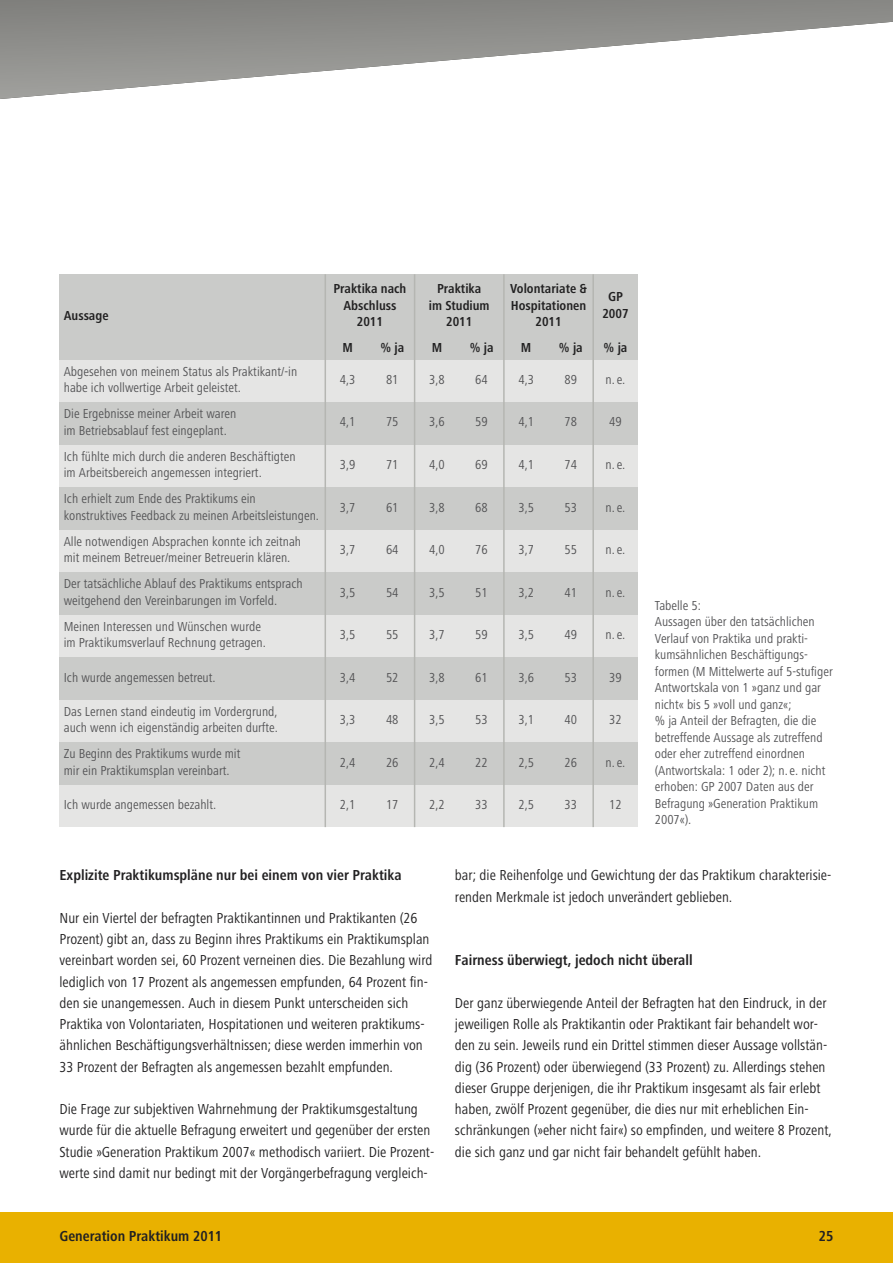
<style>
.page{position:relative;width:893px;height:1263px;background:#fff}
.page>*{position:absolute;margin:0;border:0;box-sizing:border-box;transform-origin:0 0}
.t1{font:condensed 15px/21.3px "Frutiger Next LT";color:#222122}
.t2{font:700 condensed 15px "Frutiger Next LT";color:#222122}
.t3{font:condensed 13.5px/16.5px "Frutiger Next LT";color:#545456}
.t4{font:700 condensed 13.5px/16.5px "Frutiger Next LT";color:#222122;text-align:center}
</style>
<div class="page">
<div style="left:0;top:1212px;width:893px;height:51px;background:#e9b100"></div>
<svg style="left:0;top:0;width:893px;height:99px"></svg>
<div style="left:60px;top:296px;width:578px;height:531px;background:#e5e5e4"></div>
<div style="left:60px;top:274px;width:578px;height:85px;background:#cacbc9"></div>
<div style="left:60px;top:402px;width:578px;height:42px;background:#cacbc9"></div>
<div style="left:60px;top:487px;width:578px;height:42px;background:#cacbc9"></div>
<div style="left:60px;top:657px;width:578px;height:42px;background:#cacbc9"></div>
<div style="left:60px;top:572px;width:578px;height:42px;background:#cacbc9"></div>
<div style="left:60px;top:742px;width:578px;height:42px;background:#cacbc9"></div>
<hr style="left:325px;top:274px;width:1px;height:553px;background:#b5b6b2">
<hr style="left:414px;top:274px;width:1px;height:553px;background:#b5b6b2">
<hr style="left:503px;top:274px;width:2px;height:553px;background:#b5b6b2">
<hr style="left:592px;top:274px;width:2px;height:553px;background:#b5b6b2">
<p class="t4" style="left:64px;top:309px;width:46px">Aussage</p>
<p class="t3" style="left:64px;top:364px;width:235px">Abgesehen von meinem Status als Praktikant/-in habe ich vollwertige Arbeit geleistet.</p>
<p class="t3" style="left:64px;top:407px;width:174px">Die Ergebnisse meiner Arbeit waren im Betriebsablauf fest eingeplant.</p>
<p class="t3" style="left:64px;top:449px;width:233px">Ich fühlte mich durch die anderen Beschäftigten im Arbeitsbereich angemessen integriert.</p>
<p class="t3" style="left:64px;top:492px;width:257px">Ich erhielt zum Ende des Praktikums ein konstruktives Feedback zu meinen Arbeitsleistungen.</p>
<p class="t3" style="left:64px;top:534px;width:239px">Alle notwendigen Absprachen konnte ich zeitnah mit meinem Betreuer/meiner Betreuerin klären.</p>
<p class="t3" style="left:64px;top:577px;width:240px">Der tatsächliche Ablauf des Praktikums entsprach weitgehend den Vereinbarungen im Vorfeld.</p>
<p class="t3" style="left:64px;top:619px;width:204px">Meinen Interessen und Wünschen wurde im Praktikumsverlauf Rechnung getragen.</p>
<p class="t3" style="left:64px;top:670px;width:153px">Ich wurde angemessen betreut.</p>
<p class="t3" style="left:64px;top:705px;width:216px">Das Lernen stand eindeutig im Vordergrund, auch wenn ich eigenständig arbeiten durfte.</p>
<p class="t3" style="left:64px;top:747px;width:178px">Zu Beginn des Praktikums wurde mit mir ein Praktikumsplan vereinbart.</p>
<p class="t3" style="left:64px;top:798px;width:154px">Ich wurde angemessen bezahlt.</p>
<p class="t4" style="left:333px;top:282px;width:74px">Praktika nach<br>Abschluss<br>2011</p>
<p class="t4" style="left:429px;top:282px;width:62px">Praktika<br>im Studium<br>2011</p>
<p class="t4" style="left:510px;top:282px;width:78px">Volontariate &amp;<br>Hospitationen<br>2011</p>
<p class="t4" style="left:602px;top:290px;width:28px">GP<br>2007</p>
<p class="t4" style="left:342px;top:341px;width:12px">M</p>
<p class="t4" style="left:380px;top:341px;width:25px">% ja</p>
<p class="t4" style="left:432px;top:341px;width:12px">M</p>
<p class="t4" style="left:470px;top:341px;width:25px">% ja</p>
<p class="t4" style="left:521px;top:341px;width:12px">M</p>
<p class="t4" style="left:559px;top:341px;width:25px">% ja</p>
<p class="t4" style="left:604px;top:341px;width:25px">% ja</p>
<p class="t3" style="left:340px;top:373px;width:17px">4,3</p>
<p class="t3" style="left:386px;top:373px;width:14px">81</p>
<p class="t3" style="left:429px;top:373px;width:17px">3,8</p>
<p class="t3" style="left:475px;top:373px;width:14px">64</p>
<p class="t3" style="left:518px;top:373px;width:17px">4,3</p>
<p class="t3" style="left:565px;top:373px;width:14px">89</p>
<p class="t3" style="left:606px;top:373px;width:21px">n. e.</p>
<p class="t3" style="left:340px;top:415px;width:17px">4,1</p>
<p class="t3" style="left:386px;top:415px;width:14px">75</p>
<p class="t3" style="left:429px;top:415px;width:17px">3,6</p>
<p class="t3" style="left:475px;top:415px;width:14px">59</p>
<p class="t3" style="left:518px;top:415px;width:17px">4,1</p>
<p class="t3" style="left:565px;top:415px;width:14px">78</p>
<p class="t3" style="left:609px;top:415px;width:14px">49</p>
<p class="t3" style="left:340px;top:458px;width:17px">3,9</p>
<p class="t3" style="left:386px;top:458px;width:14px">71</p>
<p class="t3" style="left:429px;top:458px;width:17px">4,0</p>
<p class="t3" style="left:475px;top:458px;width:14px">69</p>
<p class="t3" style="left:518px;top:458px;width:17px">4,1</p>
<p class="t3" style="left:565px;top:458px;width:14px">74</p>
<p class="t3" style="left:606px;top:458px;width:21px">n. e.</p>
<p class="t3" style="left:340px;top:500px;width:17px">3,7</p>
<p class="t3" style="left:386px;top:500px;width:14px">61</p>
<p class="t3" style="left:429px;top:500px;width:17px">3,8</p>
<p class="t3" style="left:475px;top:500px;width:14px">68</p>
<p class="t3" style="left:518px;top:500px;width:17px">3,5</p>
<p class="t3" style="left:565px;top:500px;width:14px">53</p>
<p class="t3" style="left:606px;top:500px;width:21px">n. e.</p>
<p class="t3" style="left:340px;top:543px;width:17px">3,7</p>
<p class="t3" style="left:386px;top:543px;width:14px">64</p>
<p class="t3" style="left:429px;top:543px;width:17px">4,0</p>
<p class="t3" style="left:475px;top:543px;width:14px">76</p>
<p class="t3" style="left:518px;top:543px;width:17px">3,7</p>
<p class="t3" style="left:565px;top:543px;width:14px">55</p>
<p class="t3" style="left:606px;top:543px;width:21px">n. e.</p>
<p class="t3" style="left:340px;top:585px;width:17px">3,5</p>
<p class="t3" style="left:386px;top:585px;width:14px">54</p>
<p class="t3" style="left:429px;top:585px;width:17px">3,5</p>
<p class="t3" style="left:475px;top:585px;width:14px">51</p>
<p class="t3" style="left:518px;top:585px;width:17px">3,2</p>
<p class="t3" style="left:565px;top:585px;width:14px">41</p>
<p class="t3" style="left:606px;top:585px;width:21px">n. e.</p>
<p class="t3" style="left:340px;top:628px;width:17px">3,5</p>
<p class="t3" style="left:386px;top:628px;width:14px">55</p>
<p class="t3" style="left:429px;top:628px;width:17px">3,7</p>
<p class="t3" style="left:475px;top:628px;width:14px">59</p>
<p class="t3" style="left:518px;top:628px;width:17px">3,5</p>
<p class="t3" style="left:565px;top:628px;width:14px">49</p>
<p class="t3" style="left:606px;top:628px;width:21px">n. e.</p>
<p class="t3" style="left:340px;top:670px;width:17px">3,4</p>
<p class="t3" style="left:386px;top:670px;width:14px">52</p>
<p class="t3" style="left:429px;top:670px;width:17px">3,8</p>
<p class="t3" style="left:475px;top:670px;width:14px">61</p>
<p class="t3" style="left:518px;top:670px;width:17px">3,6</p>
<p class="t3" style="left:565px;top:670px;width:14px">53</p>
<p class="t3" style="left:609px;top:670px;width:14px">39</p>
<p class="t3" style="left:340px;top:713px;width:17px">3,3</p>
<p class="t3" style="left:386px;top:713px;width:14px">48</p>
<p class="t3" style="left:429px;top:713px;width:17px">3,5</p>
<p class="t3" style="left:475px;top:713px;width:14px">53</p>
<p class="t3" style="left:518px;top:713px;width:17px">3,1</p>
<p class="t3" style="left:565px;top:713px;width:14px">40</p>
<p class="t3" style="left:609px;top:713px;width:14px">32</p>
<p class="t3" style="left:340px;top:755px;width:17px">2,4</p>
<p class="t3" style="left:386px;top:755px;width:14px">26</p>
<p class="t3" style="left:429px;top:755px;width:17px">2,4</p>
<p class="t3" style="left:475px;top:755px;width:14px">22</p>
<p class="t3" style="left:518px;top:755px;width:17px">2,5</p>
<p class="t3" style="left:565px;top:755px;width:14px">26</p>
<p class="t3" style="left:606px;top:755px;width:21px">n. e.</p>
<p class="t3" style="left:340px;top:798px;width:17px">2,1</p>
<p class="t3" style="left:386px;top:798px;width:14px">17</p>
<p class="t3" style="left:429px;top:798px;width:17px">2,2</p>
<p class="t3" style="left:475px;top:798px;width:14px">33</p>
<p class="t3" style="left:518px;top:798px;width:17px">2,5</p>
<p class="t3" style="left:565px;top:798px;width:14px">33</p>
<p class="t3" style="left:609px;top:798px;width:14px">12</p>
<p class="t3" style="left:655px;top:598px;width:179px">Tabelle 5:<br>Aussagen über den tatsächlichen<br>Verlauf von Praktika und prakti&shy;kumsähnlichen Beschäftigungs&shy;formen (M Mittelwerte auf 5-stufiger<br>Antwortskala von 1 »ganz und gar nicht« bis 5 »voll und ganz«;<br>% ja Anteil der Befragten, die die betreffende Aussage als zutreffend oder eher zutreffend einordnen (Antwortskala: 1 oder 2); n. e. nicht erhoben: GP 2007 Daten aus der<br>Befragung »Generation Praktikum<br>2007«).</p>
<p class="t2" style="left:60px;top:870px;width:344px">Explizite Praktikumspläne nur bei einem von vier Praktika</p>
<p class="t1" style="left:60px;top:909px;width:374px">Nur ein Viertel der befragten Praktikantinnen und Praktikanten (26<br>Prozent) gibt an, dass zu Beginn ihres Praktikums ein Praktikumsplan vereinbart worden sei, 60 Prozent verneinen dies. Die Bezahlung wird lediglich von 17 Prozent als angemessen empfunden, 64 Prozent fin&shy;den sie unangemessen. Auch in diesem Punkt unterscheiden sich Praktika von Volontariaten, Hospitationen und weiteren praktikums&shy;ähnlichen Beschäftigungsverhältnissen; diese werden immerhin von 33 Prozent der Befragten als angemessen bezahlt empfunden.</p>
<p class="t1" style="left:60px;top:1100px;width:376px">Die Frage zur subjektiven Wahrnehmung der Praktikumsgestaltung wurde für die aktuelle Befragung erweitert und gegenüber der ersten Studie »Generation Praktikum 2007« methodisch variiert. Die Prozent&shy;werte sind damit nur bedingt mit der Vorgängerbefragung vergleich-</p>
<p class="t1" style="left:455px;top:866px;width:378px">bar; die Reihenfolge und Gewichtung der das Praktikum charakterisie&shy;renden Merkmale ist jedoch unverändert geblieben.</p>
<p class="t2" style="left:455px;top:955px;width:239px">Fairness überwiegt, jedoch nicht überall</p>
<p class="t1" style="left:455px;top:994px;width:378px">Der ganz überwiegende Anteil der Befragten hat den Eindruck, in der jeweiligen Rolle als Praktikantin oder Praktikant fair behandelt wor&shy;den zu sein. Jeweils rund ein Drittel stimmen dieser Aussage vollstän&shy;dig (36 Prozent) oder überwiegend (33 Prozent) zu. Allerdings stehen dieser Gruppe derjenigen, die ihr Praktikum insgesamt als fair erlebt haben, zwölf Prozent gegenüber, die dies nur mit erheblichen Ein&shy;schränkungen (»eher nicht fair«) so empfinden, und weitere 8 Prozent, die sich ganz und gar nicht fair behandelt gefühlt haben.</p>
<p class="t2" style="left:60px;top:1231px;width:164px">Generation Praktikum 2011</p>
<p class="t2" style="left:819px;top:1231px;width:16px">25</p>
</div>
